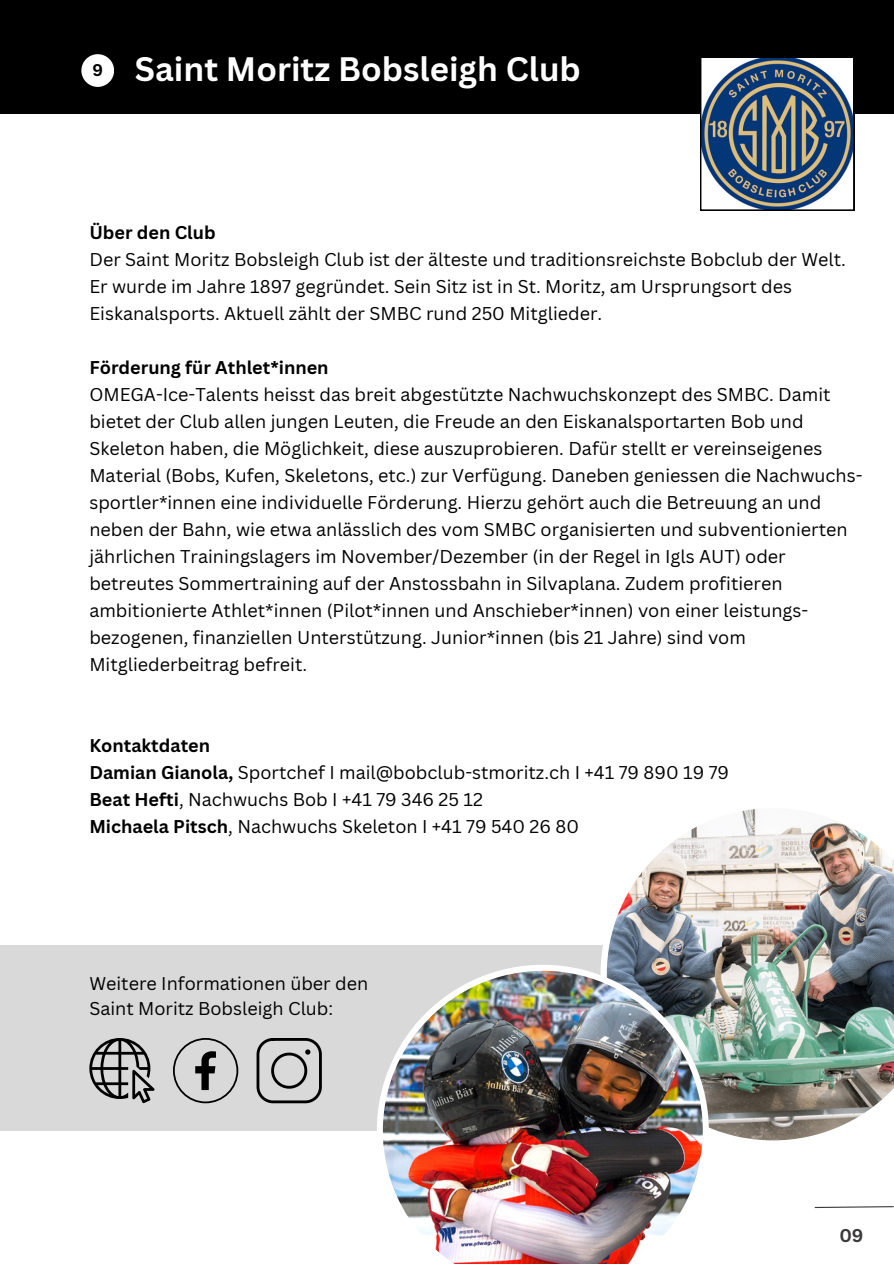
<style>
.page{position:relative;width:894px;height:1264px;background:#fff}
.page>*{position:absolute;margin:0;border:0;box-sizing:border-box;transform-origin:0 0}
.t1{font:700 33px "Canva Sans";color:#fff}
.t2{font:18px/27px "Canva Sans";color:#000}
.t3{font:700 18px "Canva Sans";color:#000}
.t4{font:700 18px "Canva Sans";color:#3b3939}
.t5{font:700 16.5px "Canva Sans";color:#000}
.s1{font-weight:700}
</style>
<div class="page">
<div style="left:0;top:0;width:893px;height:113px;background:#000"></div>
<svg style="left:814px;top:1206px;width:79px;height:2px"></svg>
<div style="left:0;top:945px;width:753px;height:185px;background:#d9d9d9"></div>
<img style="left:601px;top:809px;width:292px;height:332px">
<img style="left:377px;top:964px;width:331px;height:299px">
<svg style="left:173px;top:1038px;width:65px;height:65px"></svg>
<svg style="left:89px;top:1038px;width:66px;height:65px"></svg>
<svg style="left:256px;top:1038px;width:66px;height:65px"></svg>
<svg style="left:700px;top:58px;width:154px;height:152px;background:#677b8d"></svg>
<div style="left:81px;top:54px;width:33px;height:33px;background:#fff;border-radius:50%"></div>
<p class="t5" style="left:92px;top:59px;width:12px">9</p>
<h1 class="t1" style="left:135px;top:46px;width:447px">Saint Moritz Bobsleigh Club</h1>
<p class="t3" style="left:89px;top:219px;width:128px">Über den Club</p>
<p class="t2" style="left:89px;top:245px;width:757px">Der Saint Moritz Bobsleigh Club ist der älteste und traditionsreichste Bobclub der Welt.<br>Er wurde im Jahre 1897 gegründet. Sein Sitz ist in St. Moritz, am Ursprungsort des<br>Eiskanalsports. Aktuell zählt der SMBC rund 250 Mitglieder.</p>
<p class="t3" style="left:89px;top:354px;width:241px">Förderung für Athlet*innen</p>
<p class="t2" style="left:89px;top:380px;width:774px">OMEGA-Ice-Talents heisst das breit abgestützte Nachwuchskonzept des SMBC. Damit bietet der Club allen jungen Leuten, die Freude an den Eiskanalsportarten Bob und Skeleton haben, die Möglichkeit, diese auszuprobieren. Dafür stellt er vereinseigenes Material (Bobs, Kufen, Skeletons, etc.) zur Verfügung. Daneben geniessen die Nachwuchs&shy;sportler*innen eine individuelle Förderung. Hierzu gehört auch die Betreuung an und neben der Bahn, wie etwa anlässlich des vom SMBC organisierten und subventionierten jährlichen Trainingslagers im November/Dezember (in der Regel in Igls AUT) oder betreutes Sommertraining auf der Anstossbahn in Silvaplana. Zudem profitieren ambitionierte Athlet*innen (Pilot*innen und Anschieber*innen) von einer leistungs&shy;bezogenen, finanziellen Unterstützung. Junior*innen (bis 21 Jahre) sind vom Mitgliederbeitrag befreit.</p>
<p class="t2" style="left:89px;top:731px;width:641px"><span class="s1">Kontaktdaten<br>Damian Gianola,</span> Sportchef I mail@bobclub-stmoritz.ch I +41 79 890 19 79<br><span class="s1">Beat Hefti</span>, Nachwuchs Bob I +41 79 346 25 12<br><span class="s1">Michaela Pitsch</span>, Nachwuchs Skeleton I +41 79 540 26 80</p>
<p class="t2" style="left:89px;top:970px;width:280px;line-height:24.8px">Weitere Informationen über den<br>Saint Moritz Bobsleigh Club:</p>
<p class="t4" style="left:839px;top:1222px;width:26px">09</p>
</div>
